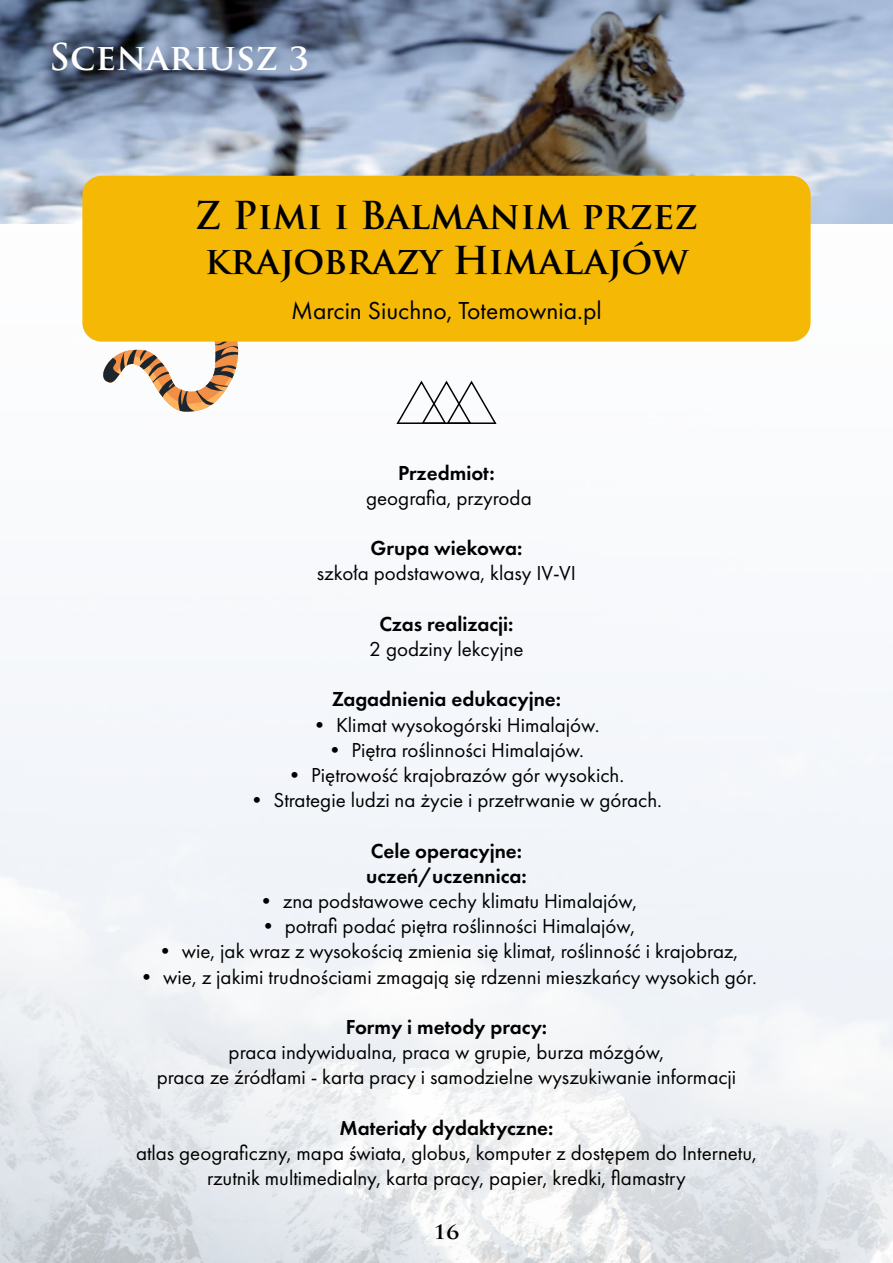
<style>
.page{position:relative;width:893px;height:1263px;background:#fff}
.page>*{position:absolute;margin:0;border:0;box-sizing:border-box;transform-origin:0 0}
.t1{font:700 37.5px/45px "Trajan Pro";color:#000}
.t2{font:700 36px "Trajan Pro";color:#fff}
.t3{font:25.5px "Futura PT";color:#000}
.t4{font:700 22.5px "Trajan Pro";color:#000}
.t5{font:21px/25.2px "Futura PT";color:#000;text-align:center}
.t6{font:600 21px/25.2px "Futura PT";color:#000}
</style>
<div class="page">
<img style="left:0;top:693px;width:893px;height:570px">
<img style="left:0;top:0;width:893px;height:224px">
<svg style="left:103px;top:342px;width:136px;height:70px"></svg>
<div style="left:82px;top:176px;width:729px;height:166px;background:#f4b805;border-radius:19px"></div>
<svg style="left:396px;top:380px;width:101px;height:44px"></svg>
<h2 class="t2" style="left:49px;top:34px;width:262px">Scenariusz 3</h2>
<h1 class="t1" style="left:195px;top:193px;width:505px">Z Pimi i Balmanim przez krajobrazy Himalajów</h1>
<p class="t3" style="left:291px;top:295px;width:312px">Marcin Siuchno, Totemownia.pl</p>
<p class="t6" style="left:398px;top:460px;width:98px">Przedmiot:</p>
<p class="t5" style="left:366px;top:485px;width:167px">geografia, przyroda</p>
<p class="t6" style="left:371px;top:535px;width:153px">Grupa wiekowa:</p>
<p class="t5" style="left:317px;top:561px;width:261px">szkoła podstawowa, klasy IV-VI</p>
<p class="t6" style="left:379px;top:611px;width:136px">Czas realizacji:</p>
<p class="t5" style="left:369px;top:636px;width:156px">2 godziny lekcyjne</p>
<p class="t6" style="left:332px;top:686px;width:231px">Zagadnienia edukacyjne:</p>
<p class="t5" style="left:309px;top:712px;width:292px">• Klimat wysokogórski Himalajów.</p>
<p class="t5" style="left:325px;top:737px;width:261px">• Piętra roślinności Himalajów.</p>
<p class="t5" style="left:284px;top:762px;width:341px">• Piętrowość krajobrazów gór wysokich.</p>
<p class="t5" style="left:246px;top:787px;width:417px">• Strategie ludzi na życie i przetrwanie w górach.</p>
<p class="t6" style="left:366px;top:838px;width:162px">Cele operacyjne: uczeń/uczennica:</p>
<p class="t5" style="left:256px;top:888px;width:383px">• zna podstawowe cechy klimatu Himalajów,</p>
<p class="t5" style="left:258px;top:913px;width:379px">• potrafi podać piętra roślinności Himalajów,</p>
<p class="t5" style="left:155px;top:939px;width:585px">• wie, jak wraz z wysokością zmienia się klimat, roślinność i krajobraz,</p>
<p class="t5" style="left:136px;top:964px;width:622px">• wie, z jakimi trudnościami zmagają się rdzenni mieszkańcy wysokich gór.</p>
<p class="t6" style="left:346px;top:1014px;width:203px">Formy i metody pracy:</p>
<p class="t5" style="left:157px;top:1039px;width:581px">praca indywidualna, praca w grupie, burza mózgów,<br>praca ze źródłami - karta pracy i samodzielne wyszukiwanie informacji</p>
<p class="t6" style="left:339px;top:1115px;width:216px">Materiały dydaktyczne:</p>
<p class="t5" style="left:136px;top:1140px;width:622px">atlas geograficzny, mapa świata, globus, komputer z dostępem do Internetu, rzutnik multimedialny, karta pracy, papier, kredki, flamastry</p>
<p class="t4" style="left:434px;top:1217px;width:27px">16</p>
</div>
